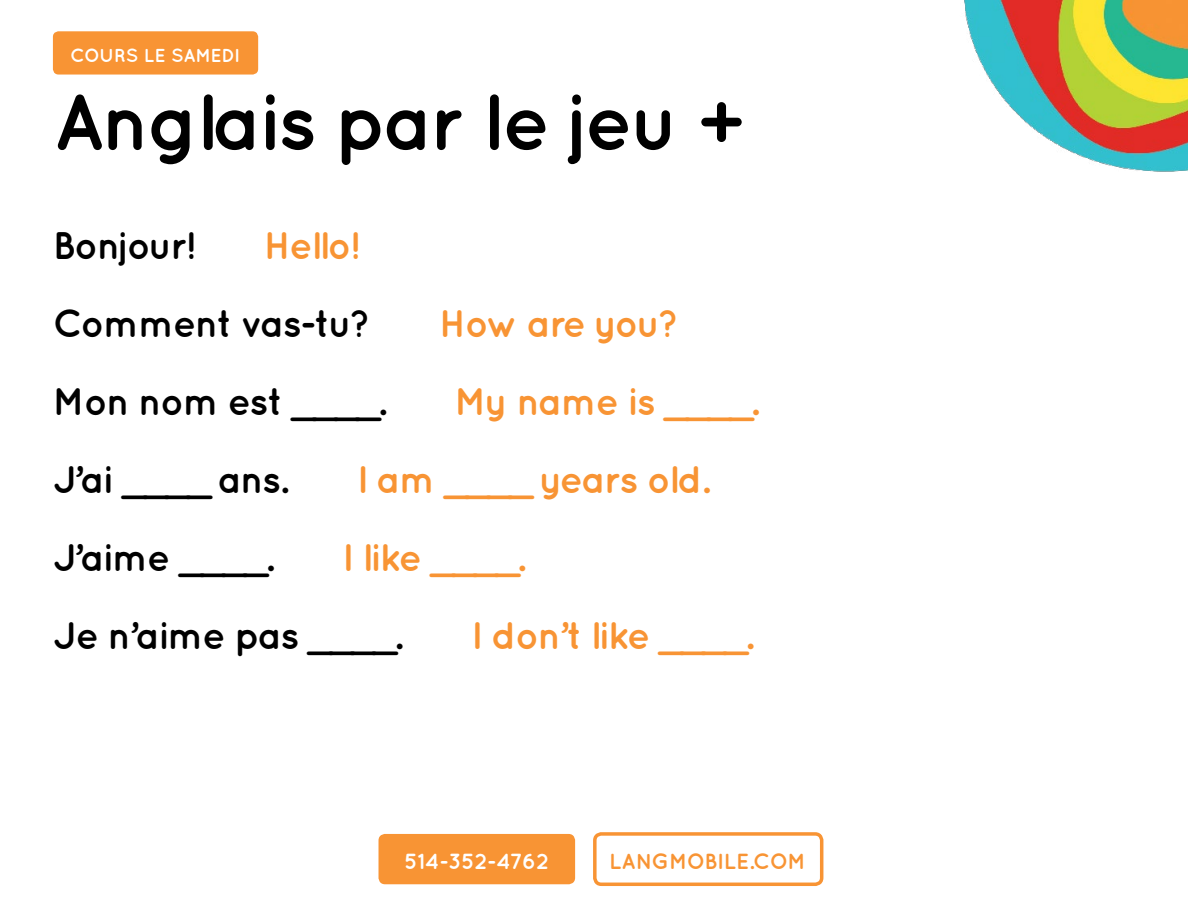
<style>
.page{position:relative;width:1188px;height:918px;background:#fff}
.page>*{position:absolute;margin:0;border:0;box-sizing:border-box;transform-origin:0 0}
.t1{font:700 79.5px "Quicksand";letter-spacing:-.04em;color:#000}
.t2{font:700 38.4px "Quicksand";letter-spacing:-.04em;color:#000}
.t3{font:700 38.4px "Quicksand";letter-spacing:-.04em;color:#f89434}
.t4{font:700 38.4px "Quicksand";letter-spacing:-.065em;color:#f89434}
.t5{font:700 21.9px "Quicksand";letter-spacing:-.01em;color:#f89434}
.t6{font:700 21.9px "Quicksand";letter-spacing:-.005em;color:#fff}
.t7{font:700 18.75px "Quicksand";letter-spacing:-.015em;color:#fff}
</style>
<div class="page">
<img style="left:964px;top:0;width:224px;height:172px">
<div style="left:53px;top:31px;width:205px;height:44px;background:#f89434;border-radius:6px"></div>
<div style="left:379px;top:834px;width:196px;height:50px;background:#f89434;border-radius:7px"></div>
<div style="left:593px;top:832px;width:230px;height:54px;border:3px solid #f89434;border-radius:7px"></div>
<p class="t7" style="left:70px;top:44px;width:171px">COURS LE SAMEDI</p>
<h1 class="t1" style="left:53px;top:75px;width:694px">Anglais par le jeu +</h1>
<p class="t2" style="left:53px;top:222px;width:144px">Bonjour!</p>
<p class="t3" style="left:264px;top:222px;width:97px">Hello!</p>
<p class="t2" style="left:53px;top:301px;width:319px">Comment vas-tu?</p>
<p class="t4" style="left:439px;top:301px;width:241px">How are you?</p>
<p class="t2" style="left:53px;top:379px;width:335px">Mon nom est ____.</p>
<p class="t3" style="left:455px;top:379px;width:306px">My name is ____.</p>
<p class="t2" style="left:53px;top:457px;width:237px">J’ai ____ ans.</p>
<p class="t3" style="left:357px;top:457px;width:355px">I am ____ years old.</p>
<p class="t2" style="left:53px;top:535px;width:223px">J’aime ____.</p>
<p class="t3" style="left:342px;top:535px;width:185px">I like ____.</p>
<p class="t2" style="left:53px;top:613px;width:351px">Je n’aime pas ____.</p>
<p class="t3" style="left:471px;top:613px;width:284px">I don’t like ____.</p>
<p class="t6" style="left:404px;top:849px;width:146px">514-352-4762</p>
<p class="t5" style="left:609px;top:849px;width:198px">LANGMOBILE.COM</p>
</div>
